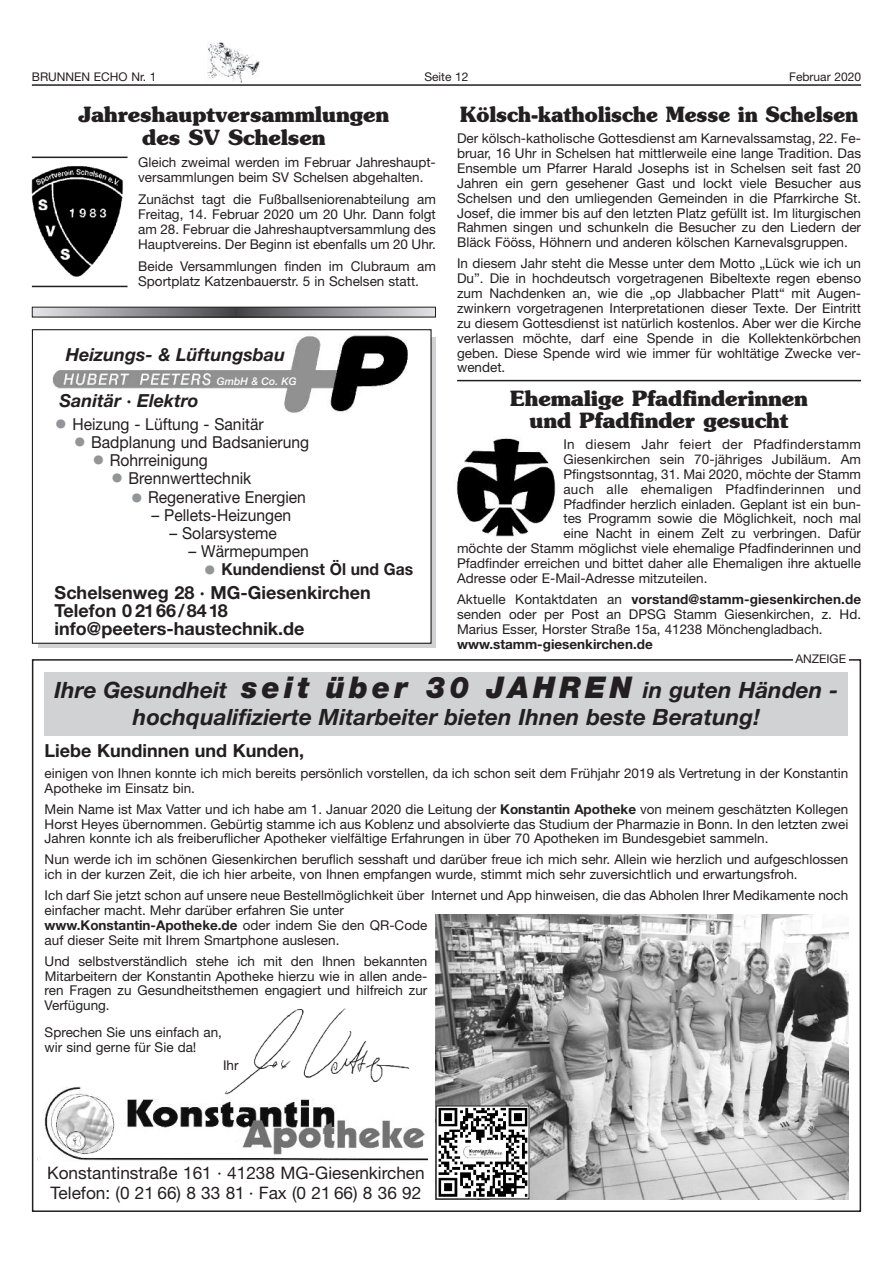
<style>
.page{position:relative;width:893px;height:1263px;background:#fff}
.page>*{position:absolute;margin:0;border:0;box-sizing:border-box;transform-origin:0 0}
.t1{font:italic 700 22.5px/26.4px "Helvetica Neue";color:#231f20;text-align:center}
.t2{font:700 21px/22.5px "Souvenir";color:#231f20;text-align:center}
.t3{font:700 21px "Souvenir";color:#231f20;scale:.95 1}
.t4{font:700 18px/18px "Helvetica Neue";color:#231f20}
.t5{font:italic 700 18px "Helvetica Neue";color:#231f20}
.t6{font:17.25px/19.5px "Helvetica Neue";color:#231f20}
.t7{font:16.5px "Helvetica Neue";color:#231f20;scale:.95 1}
.t8{font:700 16.5px "Helvetica Neue";color:#231f20;scale:.95 1}
.t9{font:13.5px/14.9px "Helvetica Neue";color:#231f20}
.t10{font:13.5px "Helvetica Neue";letter-spacing:.02em;color:#231f20}
.t11{font:700 13.5px "Helvetica Neue";color:#231f20}
.t12{font:12px "Helvetica Neue";color:#231f20}
.t13{font:italic 500 10.5px "Helvetica Neue";color:#fff}
.s1{font-size:25.5px;color:#939598}
.s2{font-weight:400;font-size:25.5px;color:#939598}
.s3{font-weight:700}
.s4{font-weight:900;font-size:30px}
</style>
<div class="page">
<hr style="left:32px;top:84px;width:829px;height:2px;background:#231f20">
<div style="left:38px;top:338px;width:398px;height:310px;background:#d1d2d4"></div>
<div style="left:32px;top:330px;width:399px;height:313px;background:#fff"></div>
<div style="left:32px;top:329px;width:400px;height:315px;border:1px solid #231f20"></div>
<img style="left:52px;top:335px;width:356px;height:78px">
<div style="left:62px;top:344px;width:227px;height:24px;background:#fff"></div>
<div style="left:55px;top:391px;width:186px;height:20px;background:#fff"></div>
<img style="left:208px;top:43px;width:52px;height:40px">
<img style="left:31px;top:166px;width:92px;height:111px">
<svg style="left:34px;top:309px;width:400px;height:6px;background:#929396"></svg>
<div style="left:32px;top:307px;width:404px;height:10px;border:1px solid #231f20"></div>
<img style="left:436px;top:914px;width:412px;height:285px">
<img style="left:438px;top:1108px;width:89px;height:89px">
<div style="left:45px;top:672px;width:803px;height:64px;background:#d1d2d4"></div>
<img style="left:37px;top:1086px;width:390px;height:75px">
<img style="left:49px;top:1092px;width:67px;height:63px;border-radius:50%">
<img style="left:224px;top:1008px;width:185px;height:86px">
<img style="left:456px;top:438px;width:100px;height:99px">
<hr style="left:457px;top:380px;width:404px;height:1px;background:#231f20">
<hr style="left:32px;top:157px;width:96px;height:1px;background:#231f20">
<hr style="left:32px;top:286px;width:96px;height:1px;background:#231f20">
<p class="t12" style="left:32px;top:72px;width:126px">BRUNNEN ECHO Nr. 1</p>
<p class="t12" style="left:424px;top:72px;width:46px">Seite 12</p>
<p class="t12" style="left:789px;top:72px;width:73px">Februar 2020</p>
<h2 class="t2" style="left:78px;top:105px;width:312px">Jahreshauptversammlungen des SV Schelsen</h2>
<p class="t9" style="left:138px;top:156px;width:299px">Gleich zweimal werden im Februar Jahreshaupt&shy;versammlungen beim SV Schelsen abgehalten.</p>
<p class="t9" style="left:138px;top:193px;width:299px;text-align:justify">Zunächst tagt die Fußballseniorenabteilung am Freitag, 14. Februar 2020 um 20 Uhr. Dann folgt am 28. Februar die Jahreshauptversammlung des Hauptvereins. Der Beginn ist ebenfalls um 20 Uhr.</p>
<p class="t9" style="left:138px;top:261px;width:299px">Beide Versammlungen finden im Clubraum am<br>Sportplatz Katzenbauerstr. 5 in Schelsen statt.</p>
<h3 class="t5" style="left:66px;top:348px;width:221px">Heizungs- &amp; Lüftungsbau</h3>
<h3 class="t5" style="left:60px;top:394px;width:140px">Sanitär · Elektro</h3>
<p class="t13" style="left:217px;top:378px;width:81px">GmbH &amp; Co. KG</p>
<p class="t7" style="left:55px;top:418px;width:222px"><span class="s1">•</span> Heizung - Lüftung - Sanitär</p>
<p class="t7" style="left:73px;top:436px;width:250px"><span class="s1">•</span> Badplanung und Badsanierung</p>
<p class="t7" style="left:92px;top:454px;width:124px"><span class="s1">•</span> Rohrreinigung</p>
<p class="t7" style="left:111px;top:472px;width:149px"><span class="s1">•</span> Brennwerttechnik</p>
<p class="t7" style="left:130px;top:491px;width:186px"><span class="s1">•</span> Regenerative Energien</p>
<p class="t7" style="left:152px;top:509px;width:149px">– Pellets-Heizungen</p>
<p class="t7" style="left:169px;top:527px;width:115px">– Solarsysteme</p>
<p class="t7" style="left:189px;top:545px;width:128px">– Wärmepumpen</p>
<p class="t8" style="left:204px;top:563px;width:222px"><span class="s2">•</span> Kundendienst Öl und Gas</p>
<h3 class="t4" style="left:55px;top:585px;width:318px">Schelsenweg 28 · MG-Giesenkirchen<br>Telefon 0 2166/8418 info@peeters-haustechnik.de</h3>
<h2 class="t3" style="left:460px;top:106px;width:421px">Kölsch-katholische Messe in Schelsen</h2>
<p class="t9" style="left:457px;top:132px;width:405px;text-align:justify">Der kölsch-katholische Gottesdienst am Karnevalssamstag, 22. Fe&shy;bruar, 16 Uhr in Schelsen hat mittlerweile eine lange Tradition. Das Ensemble um Pfarrer Harald Josephs ist in Schelsen seit fast 20<br>Jahren ein gern gesehener Gast und lockt viele Besucher aus Schelsen und den umliegenden Gemeinden in die Pfarrkirche St.<br>Josef, die immer bis auf den letzten Platz gefüllt ist. Im liturgischen Rahmen singen und schunkeln die Besucher zu den Liedern der Bläck Fööss, Höhnern und anderen kölschen Karnevalsgruppen.</p>
<p class="t9" style="left:457px;top:257px;width:405px;text-align:justify">In diesem Jahr steht die Messe unter dem Motto „Lück wie ich un Du”. Die in hochdeutsch vorgetragenen Bibeltexte regen ebenso zum Nachdenken an, wie die „op Jlabbacher Platt“ mit Augen&shy;zwinkern vorgetragenen Interpretationen dieser Texte. Der Eintritt zu diesem Gottesdienst ist natürlich kostenlos. Aber wer die Kirche verlassen möchte, darf eine Spende in die Kollektenkörbchen geben. Diese Spende wird wie immer für wohltätige Zwecke ver&shy;wendet.</p>
<h2 class="t2" style="left:510px;top:388px;width:299px">Ehemalige Pfadfinderinnen und Pfadfinder gesucht</h2>
<p class="t10" style="left:563px;top:439px;width:299px">In diesem Jahr feiert der Pfadfinderstamm</p>
<p class="t9" style="left:563px;top:453px;width:299px">Giesenkirchen sein 70-jähriges Jubiläum. Am</p>
<p class="t9" style="left:563px;top:468px;width:299px">Pfingstsonntag, 31. Mai 2020, möchte der Stamm</p>
<p class="t10" style="left:563px;top:484px;width:299px">auch alle ehemaligen Pfadfinderinnen und</p>
<p class="t9" style="left:563px;top:498px;width:299px">Pfadfinder herzlich einladen. Geplant ist ein bun-</p>
<p class="t9" style="left:563px;top:513px;width:299px">tes Programm sowie die Möglichkeit, noch mal</p>
<p class="t9" style="left:563px;top:527px;width:299px">eine Nacht in einem Zelt zu verbringen. Dafür</p>
<p class="t9" style="left:457px;top:542px;width:405px">möchte der Stamm möglichst viele ehemalige Pfadfinderinnen und</p>
<p class="t9" style="left:457px;top:557px;width:405px">Pfadfinder erreichen und bittet daher alle Ehemaligen ihre aktuelle</p>
<p class="t9" style="left:457px;top:572px;width:252px">Adresse oder E-Mail-Adresse mitzuteilen.</p>
<p class="t9" style="left:457px;top:593px;width:405px;text-align:justify">Aktuelle Kontaktdaten an <span class="s3">vorstand@stamm-giesenkirchen.de </span>senden oder per Post an DPSG Stamm Giesenkirchen, z. Hd.<br>Marius Esser, Horster Straße 15a, 41238 Mönchengladbach.</p>
<p class="t11" style="left:457px;top:639px;width:197px">www.stamm-giesenkirchen.de</p>
<p class="t12" style="left:795px;top:655px;width:52px">ANZEIGE</p>
<h1 class="t1" style="left:55px;top:679px;width:785px">Ihre Gesundheit <span class="s4">sei t über 30 JAHREN</span> in guten Händen - hochqualifizierte Mitarbeiter bieten Ihnen beste Beratung!</h1>
<h3 class="t4" style="left:45px;top:743px;width:261px">Liebe Kundinnen und Kunden,</h3>
<p class="t9" style="left:45px;top:767px;width:805px">einigen von Ihnen konnte ich mich bereits persönlich vorstellen, da ich schon seit dem Frühjahr 2019 als Vertretung in der Konstantin<br>Apotheke im Einsatz bin.</p>
<p class="t9" style="left:45px;top:803px;width:805px;text-align:justify">Mein Name ist Max Vatter und ich habe am 1. Januar 2020 die Leitung der <span class="s3">Konstantin Apotheke</span> von meinem geschätzten Kollegen Horst Heyes übernommen. Gebürtig stamme ich aus Koblenz und absolvierte das Studium der Pharmazie in Bonn. In den letzten zwei Jahren konnte ich als freiberuflicher Apotheker vielfältige Erfahrungen in über 70 Apotheken im Bundesgebiet sammeln.</p>
<p class="t9" style="left:45px;top:853px;width:805px">Nun werde ich im schönen Giesenkirchen beruflich sesshaft und darüber freue ich mich sehr. Allein wie herzlich und aufgeschlossen ich in der kurzen Zeit, die ich hier arbeite, von Ihnen empfangen wurde, stimmt mich sehr zuversichtlich und erwartungsfroh.</p>
<p class="t9" style="left:45px;top:889px;width:805px">Ich darf Sie jetzt schon auf unsere neue Bestellmöglichkeit über Internet und App hinweisen, die das Abholen Ihrer Medikamente noch einfacher macht. Mehr darüber erfahren Sie unter<br><span class="s3">www.Konstantin-Apotheke.de</span> oder indem Sie den QR-Code<br>auf dieser Seite mit Ihrem Smartphone auslesen.</p>
<p class="t9" style="left:45px;top:955px;width:384px;text-align:justify">Und selbstverständlich stehe ich mit den Ihnen bekannten Mitarbeitern der Konstantin Apotheke hierzu wie in allen ande&shy;ren Fragen zu Gesundheitsthemen engagiert und hilfreich zur Verfügung.</p>
<p class="t9" style="left:45px;top:1026px;width:179px">Sprechen Sie uns einfach an, wir sind gerne für Sie da!</p>
<p class="t9" style="left:223px;top:1059px;width:17px">Ihr</p>
<p class="t6" style="left:47px;top:1165px;width:379px">Konstantinstraße 161 · 41238 MG-Giesenkirchen<br>Telefon: (0 21 66) 8 33 81 · Fax (0 21 66) 8 36 92</p>
</div>
